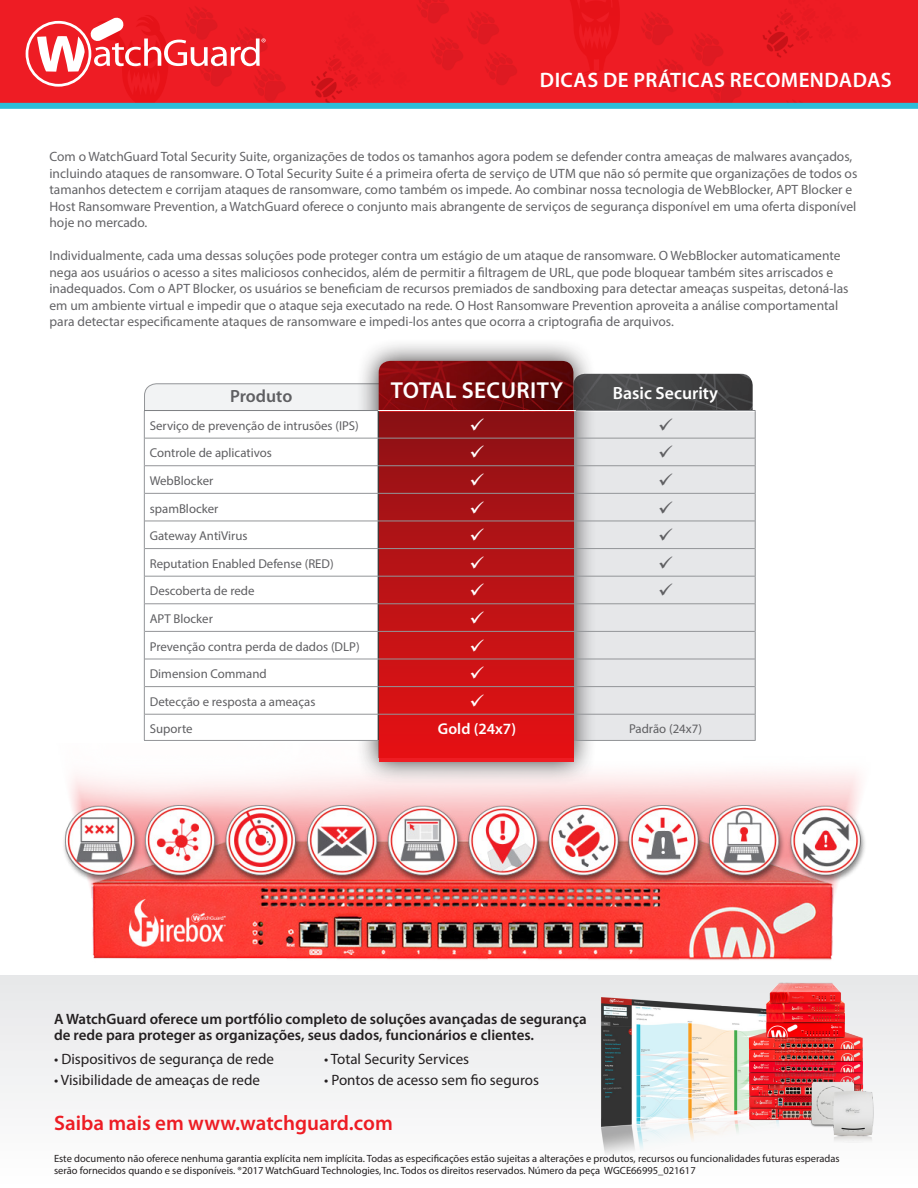
<style>
.page{position:relative;width:918px;height:1188px;background:#fff}
.page>*{position:absolute;margin:0;border:0;box-sizing:border-box;transform-origin:0 0}
.t1{font:600 23.1px "Myriad Pro";letter-spacing:.02em;color:#fff}
.t2{font:600 21px "Myriad Pro";color:#ed1c24}
.AB_Title{font:600 21px "Myriad Pro";letter-spacing:.02em;color:#fff}
.t3{font:600 17.7px "Myriad Pro";color:#fff}
.t4{font:600 17.7px "Myriad Pro";letter-spacing:-.005em;color:#5f5f62}
.t5{font:600 15.6px "Myriad Pro";color:#fff}
.t6{font:600 15px/16.5px "Myriad Pro";color:#231f20}
.t7{font:15px "Myriad Pro";color:#231f20}
.t8{font:13.5px/16.5px "Myriad Pro";color:#636366}
.t9{font:12.9px "Myriad Pro";color:#5f5f62}
.t10{font:10.5px/12.6px "Myriad Pro";color:#231f20}
</style>
<div class="page">
<img style="left:63px;top:772px;width:802px;height:188px">
<img style="left:0;top:0;width:918px;height:103px">
<div style="left:0;top:103px;width:918px;height:6px;background:#2cbdd8"></div>
<svg style="left:26px;top:17px;width:240px;height:70px"></svg>
<div style="left:0;top:976px;width:918px;height:212px;background:#f3f4f4"></div>
<img style="left:594px;top:977px;width:286px;height:175px">
<div style="left:379px;top:412px;width:377px;height:329px;background:#e6e7e9"></div>
<img style="left:596px;top:374px;width:157px;height:36px">
<div style="left:356px;top:338px;width:240px;height:447px;background:#231f20;opacity:.88"></div>
<img style="left:379px;top:361px;width:194px;height:49px">
<div style="left:379px;top:412px;width:194px;height:346px;background:linear-gradient(to bottom,#8c1417,#e61315)"></div>
<hr style="left:576px;top:410px;width:180px;height:1px;background:#808285">
<svg style="left:755px;top:411px;width:1px;height:329px"></svg>
<hr style="left:144px;top:740px;width:234px;height:1px;background:#939598">
<hr style="left:576px;top:740px;width:180px;height:1px;background:#939598">
<hr style="left:378px;top:410px;width:198px;height:1px;background:#fff">
<svg style="left:144px;top:383px;width:247px;height:357px"></svg>
<svg style="left:576px;top:411px;width:1px;height:329px"></svg>
<hr style="left:145px;top:438px;width:233px;height:1px;background:#939598">
<hr style="left:378px;top:438px;width:198px;height:1px;background:#939598">
<hr style="left:576px;top:438px;width:179px;height:1px;background:#939598">
<hr style="left:145px;top:465px;width:233px;height:1px;background:#939598">
<hr style="left:378px;top:465px;width:198px;height:1px;background:#939598">
<hr style="left:576px;top:465px;width:179px;height:1px;background:#939598">
<hr style="left:145px;top:493px;width:233px;height:1px;background:#939598">
<hr style="left:378px;top:493px;width:198px;height:1px;background:#939598">
<hr style="left:576px;top:493px;width:179px;height:1px;background:#939598">
<hr style="left:145px;top:521px;width:233px;height:1px;background:#939598">
<hr style="left:378px;top:521px;width:198px;height:1px;background:#939598">
<hr style="left:576px;top:521px;width:179px;height:1px;background:#939598">
<hr style="left:145px;top:548px;width:233px;height:1px;background:#939598">
<hr style="left:378px;top:548px;width:198px;height:1px;background:#939598">
<hr style="left:576px;top:548px;width:179px;height:1px;background:#939598">
<hr style="left:145px;top:576px;width:233px;height:1px;background:#939598">
<hr style="left:378px;top:576px;width:198px;height:1px;background:#939598">
<hr style="left:576px;top:576px;width:179px;height:1px;background:#939598">
<hr style="left:145px;top:604px;width:233px;height:1px;background:#939598">
<hr style="left:378px;top:604px;width:198px;height:1px;background:#939598">
<hr style="left:576px;top:604px;width:179px;height:1px;background:#939598">
<hr style="left:145px;top:631px;width:233px;height:1px;background:#939598">
<hr style="left:378px;top:631px;width:198px;height:1px;background:#939598">
<hr style="left:576px;top:631px;width:179px;height:1px;background:#939598">
<hr style="left:145px;top:659px;width:233px;height:1px;background:#939598">
<hr style="left:378px;top:659px;width:198px;height:1px;background:#939598">
<hr style="left:576px;top:659px;width:179px;height:1px;background:#939598">
<hr style="left:145px;top:686px;width:233px;height:1px;background:#939598">
<hr style="left:378px;top:686px;width:198px;height:1px;background:#939598">
<hr style="left:576px;top:686px;width:179px;height:1px;background:#939598">
<hr style="left:145px;top:714px;width:233px;height:1px;background:#939598">
<hr style="left:378px;top:714px;width:198px;height:1px;background:#939598">
<hr style="left:576px;top:714px;width:179px;height:1px;background:#939598">
<svg style="left:471px;top:418px;width:13px;height:12px"></svg>
<svg style="left:471px;top:445px;width:13px;height:13px"></svg>
<svg style="left:471px;top:473px;width:13px;height:13px"></svg>
<svg style="left:471px;top:501px;width:13px;height:12px"></svg>
<svg style="left:471px;top:528px;width:13px;height:13px"></svg>
<svg style="left:471px;top:556px;width:13px;height:12px"></svg>
<svg style="left:471px;top:584px;width:13px;height:12px"></svg>
<svg style="left:471px;top:611px;width:13px;height:13px"></svg>
<svg style="left:471px;top:639px;width:13px;height:12px"></svg>
<svg style="left:471px;top:666px;width:13px;height:13px"></svg>
<svg style="left:471px;top:694px;width:13px;height:12px"></svg>
<p class="AB_Title" style="left:540px;top:68px;width:353px">DICAS DE PRÁTICAS RECOMENDADAS</p>
<p class="t8" style="left:50px;top:148px;width:809px">Com o WatchGuard Total Security Suite, organizações de todos os tamanhos agora podem se defender contra ameaças de malwares avançados, incluindo ataques de ransomware. O Total Security Suite é a primeira oferta de serviço de UTM que não só permite que organizações de todos os tamanhos detectem e corrijam ataques de ransomware, como também os impede. Ao combinar nossa tecnologia de WebBlocker, APT Blocker e Host Ransomware Prevention, a WatchGuard oferece o conjunto mais abrangente de serviços de segurança disponível em uma oferta disponível hoje no mercado.</p>
<p class="t8" style="left:50px;top:247px;width:801px">Individualmente, cada uma dessas soluções pode proteger contra um estágio de um ataque de ransomware. O WebBlocker automaticamente nega aos usuários o acesso a sites maliciosos conhecidos, além de permitir a filtragem de URL, que pode bloquear também sites arriscados e inadequados. Com o APT Blocker, os usuários se beneficiam de recursos premiados de sandboxing para detectar ameaças suspeitas, detoná-las em um ambiente virtual e impedir que o ataque seja executado na rede. O Host Ransomware Prevention aproveita a análise comportamental para detectar especificamente ataques de ransomware e impedi-los antes que ocorra a criptografia de arquivos.</p>
<p class="t4" style="left:230px;top:387px;width:64px">Produto</p>
<p class="t1" style="left:391px;top:377px;width:174px">TOTAL SECURITY</p>
<p class="t3" style="left:613px;top:384px;width:107px">Basic Security</p>
<p class="t9" style="left:150px;top:417px;width:211px">Serviço de prevenção de intrusões (IPS)</p>
<p class="t9" style="left:150px;top:445px;width:124px">Controle de aplicativos</p>
<p class="t9" style="left:150px;top:473px;width:65px">WebBlocker</p>
<p class="t9" style="left:150px;top:500px;width:70px">spamBlocker</p>
<p class="t9" style="left:150px;top:528px;width:99px">Gateway AntiVirus</p>
<p class="t9" style="left:150px;top:555px;width:185px">Reputation Enabled Defense (RED)</p>
<p class="t9" style="left:150px;top:583px;width:106px">Descoberta de rede</p>
<p class="t9" style="left:150px;top:611px;width:65px">APT Blocker</p>
<p class="t9" style="left:150px;top:638px;width:211px">Prevenção contra perda de dados (DLP)</p>
<p class="t9" style="left:150px;top:666px;width:119px">Dimension Command</p>
<p class="t9" style="left:150px;top:694px;width:167px">Detecção e resposta a ameaças</p>
<p class="t9" style="left:150px;top:720px;width:44px">Suporte</p>
<p class="t5" style="left:438px;top:720px;width:80px">Gold (24x7)</p>
<p class="t9" style="left:629px;top:720px;width:74px">Padrão (24x7)</p>
<p class="t6" style="left:54px;top:1011px;width:534px">A WatchGuard oferece um portfólio completo de soluções avançadas de segurança de rede para proteger as organizações, seus dados, funcionários e clientes.</p>
<p class="t7" style="left:54px;top:1050px;width:222px">• Dispositivos de segurança de rede</p>
<p class="t7" style="left:324px;top:1050px;width:147px">• Total Security Services</p>
<p class="t7" style="left:54px;top:1071px;width:208px">• Visibilidade de ameaças de rede</p>
<p class="t7" style="left:324px;top:1071px;width:217px">• Pontos de acesso sem fio seguros</p>
<p class="t2" style="left:54px;top:1112px;width:340px">Saiba mais em www.watchguard.com</p>
<p class="t10" style="left:54px;top:1152px;width:787px">Este documento não oferece nenhuma garantia explícita nem implícita. Todas as especificações estão sujeitas a alterações e produtos, recursos ou funcionalidades futuras esperadas serão fornecidos quando e se disponíveis. ®2017 WatchGuard Technologies, Inc. Todos os direitos reservados. Número da peça WGCE66995_021617</p>
</div>
